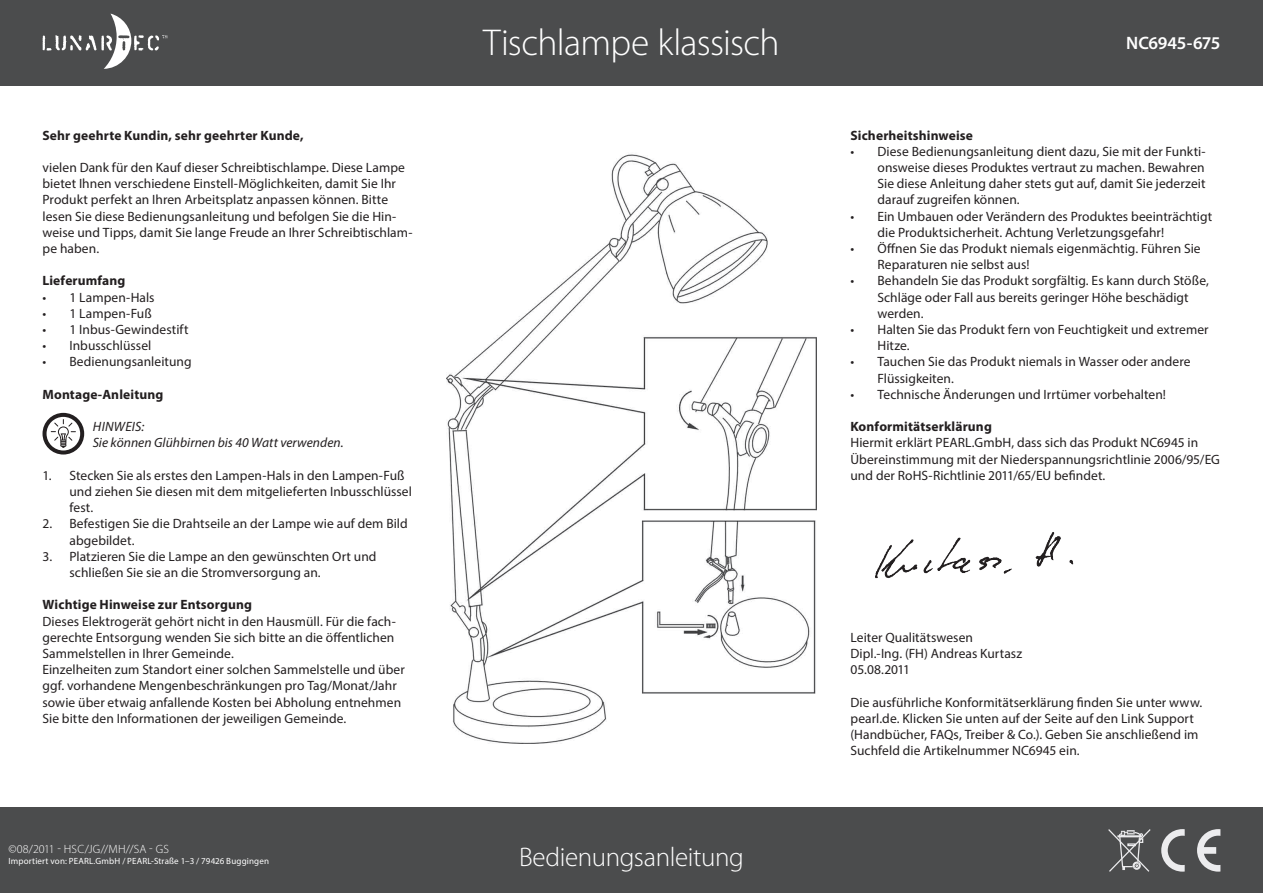
<style>
.page{position:relative;width:1263px;height:893px;background:#fff}
.page>*{position:absolute;margin:0;border:0;box-sizing:border-box;transform-origin:0 0}
.t1{font:300 37.5px "Myriad Pro";letter-spacing:-.02em;color:#fff}
.t2{font:300 27px "Myriad Pro";letter-spacing:-.015em;color:#fff}
.t3{font:600 18px "Myriad Pro";letter-spacing:-.02em;color:#fff}
.t4{font:13.5px/16.2px "Myriad Pro";letter-spacing:.005em;color:#231f20}
.t5{font:700 13.5px "Myriad Pro";letter-spacing:.01em;color:#231f20}
.t6{font:italic 13.5px/16.2px "Myriad Pro";letter-spacing:.005em;color:#231f20}
.t7{font:300 12px "Myriad Pro";letter-spacing:.015em;color:#fff}
.t8{font:9px "Myriad Pro";letter-spacing:.02em;color:#fff}
</style>
<div class="page">
<div style="left:0;top:0;width:1263px;height:85px;background:#4b4c4d"></div>
<div style="left:0;top:808px;width:1263px;height:85px;background:#4b4c4d"></div>
<svg style="left:43px;top:413px;width:41px;height:41px"></svg>
<img style="left:875px;top:532px;width:199px;height:47px">
<img style="left:446px;top:154px;width:370px;height:590px">
<svg style="left:1108px;top:829px;width:42px;height:43px"></svg>
<svg style="left:43px;top:14px;width:124px;height:55px"></svg>
<svg style="left:1161px;top:829px;width:24px;height:43px"></svg>
<svg style="left:1197px;top:829px;width:23px;height:43px"></svg>
<p class="t5" style="left:43px;top:126px;width:263px">Sehr geehrte Kundin, sehr geehrter Kunde,</p>
<p class="t4" style="left:43px;top:159px;width:371px">vielen Dank für den Kauf dieser Schreibtischlampe. Diese Lampe bietet Ihnen verschiedene Einstell-Möglichkeiten, damit Sie Ihr Produkt perfekt an Ihren Arbeitsplatz anpassen können. Bitte lesen Sie diese Bedienungsanleitung und befolgen Sie die Hin&shy;weise und Tipps, damit Sie lange Freude an Ihrer Schreibtischlam&shy;pe haben.</p>
<p class="t5" style="left:43px;top:272px;width:84px">Lieferumfang</p>
<p class="t4" style="left:43px;top:289px;width:114px">• 1 Lampen-Hals</p>
<p class="t4" style="left:43px;top:305px;width:111px">• 1 Lampen-Fuß</p>
<p class="t4" style="left:43px;top:321px;width:147px">• 1 Inbus-Gewindestift</p>
<p class="t4" style="left:43px;top:337px;width:110px">• Inbusschlüssel</p>
<p class="t4" style="left:43px;top:353px;width:151px">• Bedienungsanleitung</p>
<p class="t5" style="left:43px;top:385px;width:122px">Montage-Anleitung</p>
<p class="t6" style="left:93px;top:418px;width:252px">HINWEIS:<br>Sie können Glühbirnen bis 40 Watt verwenden.</p>
<p class="t4" style="left:70px;top:467px;width:344px;text-indent:-27px">1. Stecken Sie als erstes den Lampen-Hals in den Lampen-Fuß und ziehen Sie diesen mit dem mitgelieferten Inbusschlüssel fest.</p>
<p class="t4" style="left:70px;top:515px;width:340px;text-indent:-27px">2. Befestigen Sie die Drahtseile an der Lampe wie auf dem Bild abgebildet.</p>
<p class="t4" style="left:70px;top:548px;width:309px;text-indent:-27px">3. Platzieren Sie die Lampe an den gewünschten Ort und schließen Sie sie an die Stromversorgung an.</p>
<p class="t5" style="left:43px;top:596px;width:211px">Wichtige Hinweise zur Entsorgung</p>
<p class="t4" style="left:43px;top:613px;width:364px">Dieses Elektrogerät gehört nicht in den Hausmüll. Für die fach&shy;gerechte Entsorgung wenden Sie sich bitte an die öffentlichen Sammelstellen in Ihrer Gemeinde.<br>Einzelheiten zum Standort einer solchen Sammelstelle und über ggf. vorhandene Mengenbeschränkungen pro Tag/Monat/Jahr sowie über etwaig anfallende Kosten bei Abholung entnehmen Sie bitte den Informationen der jeweiligen Gemeinde.</p>
<p class="t7" style="left:9px;top:843px;width:162px">©08/2011 - HSC/JG//MH//SA - GS</p>
<p class="t8" style="left:9px;top:855px;width:262px">Importiert von: PEARL.GmbH / PEARL-Straße 1–3 / 79426 Buggingen</p>
<h1 class="t1" style="left:483px;top:22px;width:298px">Tischlampe klassisch</h1>
<h2 class="t2" style="left:519px;top:842px;width:226px">Bedienungsanleitung</h2>
<h3 class="t3" style="left:1126px;top:32px;width:96px">NC6945-675</h3>
<p class="t5" style="left:850px;top:126px;width:124px">Sicherheitshinweise</p>
<p class="t4" style="left:877px;top:143px;width:330px;text-align:justify;text-indent:-27px">• Diese Bedienungsanleitung dient dazu, Sie mit der Funkti&shy;onsweise dieses Produktes vertraut zu machen. Bewahren Sie diese Anleitung daher stets gut auf, damit Sie jederzeit darauf zugreifen können.</p>
<p class="t4" style="left:877px;top:208px;width:336px;text-indent:-27px">• Ein Umbauen oder Verändern des Produktes beeinträchtigt die Produktsicherheit. Achtung Verletzungsgefahr!</p>
<p class="t4" style="left:877px;top:240px;width:325px;text-indent:-27px">• Öffnen Sie das Produkt niemals eigenmächtig. Führen Sie<br>Reparaturen nie selbst aus!</p>
<p class="t4" style="left:877px;top:272px;width:333px;text-indent:-27px">• Behandeln Sie das Produkt sorgfältig. Es kann durch Stöße,<br>Schläge oder Fall aus bereits geringer Höhe beschädigt werden.</p>
<p class="t4" style="left:877px;top:321px;width:333px;text-indent:-27px">• Halten Sie das Produkt fern von Feuchtigkeit und extremer<br>Hitze.</p>
<p class="t4" style="left:877px;top:353px;width:315px;text-indent:-27px">• Tauchen Sie das Produkt niemals in Wasser oder andere<br>Flüssigkeiten.</p>
<p class="t4" style="left:850px;top:386px;width:317px">• Technische Änderungen und Irrtümer vorbehalten!</p>
<p class="t5" style="left:850px;top:418px;width:143px">Konformitätserklärung</p>
<p class="t4" style="left:850px;top:434px;width:371px">Hiermit erklärt PEARL.GmbH, dass sich das Produkt NC6945 in<br>Übereinstimmung mit der Niederspannungsrichtlinie 2006/95/EG und der RoHS-Richtlinie 2011/65/EU befindet.</p>
<p class="t4" style="left:850px;top:629px;width:173px">Leiter Qualitätswesen<br>Dipl.-Ing. (FH) Andreas Kurtasz<br>05.08.2011</p>
<p class="t4" style="left:850px;top:694px;width:353px">Die ausführliche Konformitätserklärung finden Sie unter www. pearl.de. Klicken Sie unten auf der Seite auf den Link Support (Handbücher, FAQs, Treiber &amp; Co.). Geben Sie anschließend im Suchfeld die Artikelnummer NC6945 ein.</p>
</div>
